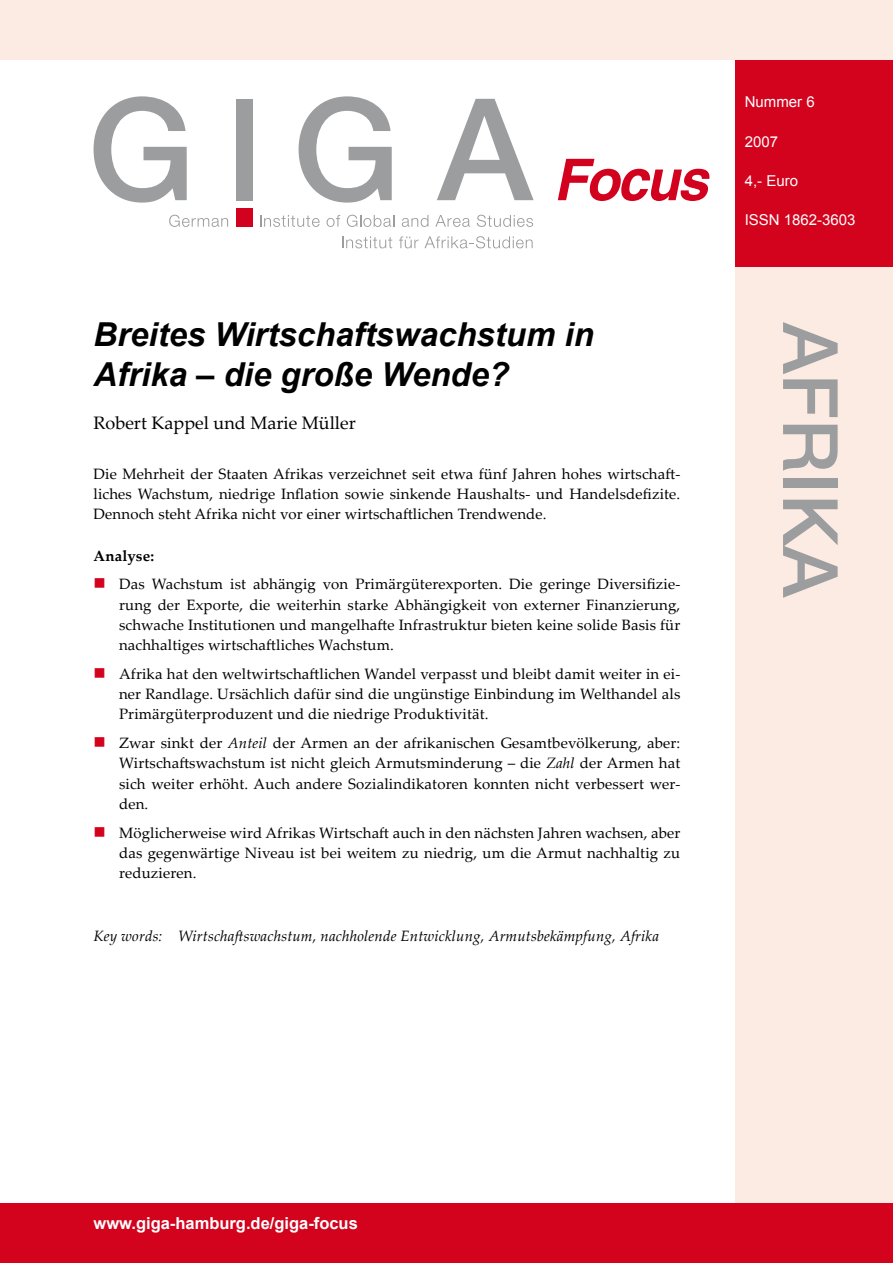
<style>
.page{position:relative;width:893px;height:1263px;background:#fff}
.page>*{position:absolute;margin:0;border:0;box-sizing:border-box;transform-origin:0 0}
.t1{font:italic 700 33px/39.6px "Arial";color:#000}
.t2{font:18px "Palatino Linotype";color:#000}
.t3{font:700 16.5px "Arial";color:#fff}
.t4{font:16.5px "Wingdings";color:#d3021d}
.t5{font:15px/20.2px "Palatino Linotype";letter-spacing:.01em;color:#000;text-align:justify}
.t6{font:italic 15px "Palatino Linotype";letter-spacing:.01em;color:#000}
.t7{font:15px "Arial";color:#fff}
.t8{font:700 15px "Palatino Linotype";letter-spacing:.01em;color:#000}
.s1{font-style:italic}
</style>
<div class="page">
<div style="left:736px;top:60px;width:157px;height:207px;background:#d3021d"></div>
<div style="left:736px;top:268px;width:157px;height:995px;background:#fbebe3"></div>
<div style="left:0;top:1203px;width:893px;height:60px;background:#d3021d"></div>
<div style="left:0;top:0;width:893px;height:60px;background:#fbebe3"></div>
<svg style="left:783px;top:322px;width:55px;height:95px"></svg>
<svg style="left:783px;top:425px;width:55px;height:46px"></svg>
<div style="left:783px;top:478px;width:55px;height:10px;background:#9c9d9f"></div>
<svg style="left:783px;top:500px;width:55px;height:98px"></svg>
<svg style="left:169px;top:215px;width:59px;height:12px"></svg>
<svg style="left:260px;top:215px;width:60px;height:12px"></svg>
<svg style="left:327px;top:215px;width:13px;height:12px"></svg>
<svg style="left:347px;top:215px;width:47px;height:12px"></svg>
<svg style="left:402px;top:215px;width:26px;height:12px"></svg>
<svg style="left:435px;top:215px;width:35px;height:12px"></svg>
<svg style="left:477px;top:215px;width:56px;height:12px"></svg>
<svg style="left:342px;top:236px;width:50px;height:12px"></svg>
<svg style="left:399px;top:236px;width:134px;height:12px"></svg>
<div style="left:236px;top:99px;width:16px;height:101px;background:#9c9d9f"></div>
<svg style="left:94px;top:96px;width:93px;height:107px"></svg>
<svg style="left:299px;top:96px;width:93px;height:107px"></svg>
<svg style="left:437px;top:99px;width:97px;height:101px"></svg>
<div style="left:236px;top:209px;width:16px;height:18px;background:#d2011e"></div>
<svg style="left:558px;top:159px;width:152px;height:42px"></svg>
<h1 class="t1" style="left:94px;top:316px;width:502px">Breites Wirtschaftswachstum in<br>Afrika – die große Wende?</h1>
<p class="t2" style="left:94px;top:410px;width:264px">Robert Kappel und Marie Müller</p>
<p class="t5" style="left:94px;top:463px;width:588px">Die Mehrheit der Staaten Afrikas verzeichnet seit etwa fünf Jahren hohes wirtschaft&shy;liches Wachstum, niedrige Inflation sowie sinkende Haushalts- und Handelsdefizite.<br>Dennoch steht Afrika nicht vor einer wirtschaftlichen Trendwende.</p>
<p class="t8" style="left:94px;top:545px;width:62px">Analyse:</p>
<p class="t5" style="left:119px;top:574px;width:563px">Das Wachstum ist abhängig von Primärgüterexporten. Die geringe Diversifizie&shy;rung der Exporte, die weiterhin starke Abhängigkeit von externer Finanzierung, schwache Institutionen und mangelhafte Infrastruktur bieten keine solide Basis für nachhaltiges wirtschaftliches Wachstum.</p>
<p class="t5" style="left:119px;top:663px;width:563px">Afrika hat den weltwirtschaftlichen Wandel verpasst und bleibt damit weiter in ei&shy;ner Randlage. Ursächlich dafür sind die ungünstige Einbindung im Welthandel als Primärgüterproduzent und die niedrige Produktivität.</p>
<p class="t5" style="left:119px;top:732px;width:563px">Zwar sinkt der <span class="s1">Anteil</span> der Armen an der afrikanischen Gesamtbevölkerung, aber:<br>Wirtschaftswachstum ist nicht gleich Armutsminderung – die <span class="s1">Zahl</span> der Armen hat sich weiter erhöht. Auch andere Sozialindikatoren konnten nicht verbessert wer&shy;den.</p>
<p class="t5" style="left:119px;top:822px;width:563px">Möglicherweise wird Afrikas Wirtschaft auch in den nächsten Jahren wachsen, aber das gegenwärtige Niveau ist bei weitem zu niedrig, um die Armut nachhaltig zu reduzieren.</p>
<p class="t4" style="left:94px;top:575px;width:14px">■</p>
<p class="t4" style="left:94px;top:664px;width:14px">■</p>
<p class="t4" style="left:94px;top:733px;width:14px">■</p>
<p class="t4" style="left:94px;top:823px;width:14px">■</p>
<p class="t6" style="left:94px;top:925px;width:567px">Key words: Wirtschaftswachstum, nachholende Entwicklung, Armutsbekämpfung, Afrika</p>
<p class="t7" style="left:745px;top:92px;width:72px">Nummer 6</p>
<p class="t7" style="left:745px;top:131px;width:35px">2007</p>
<p class="t7" style="left:745px;top:171px;width:55px">4,- Euro</p>
<p class="t7" style="left:745px;top:210px;width:112px">ISSN 1862-3603</p>
<p class="t3" style="left:94px;top:1212px;width:266px">www.giga-hamburg.de/giga-focus</p>
</div>
